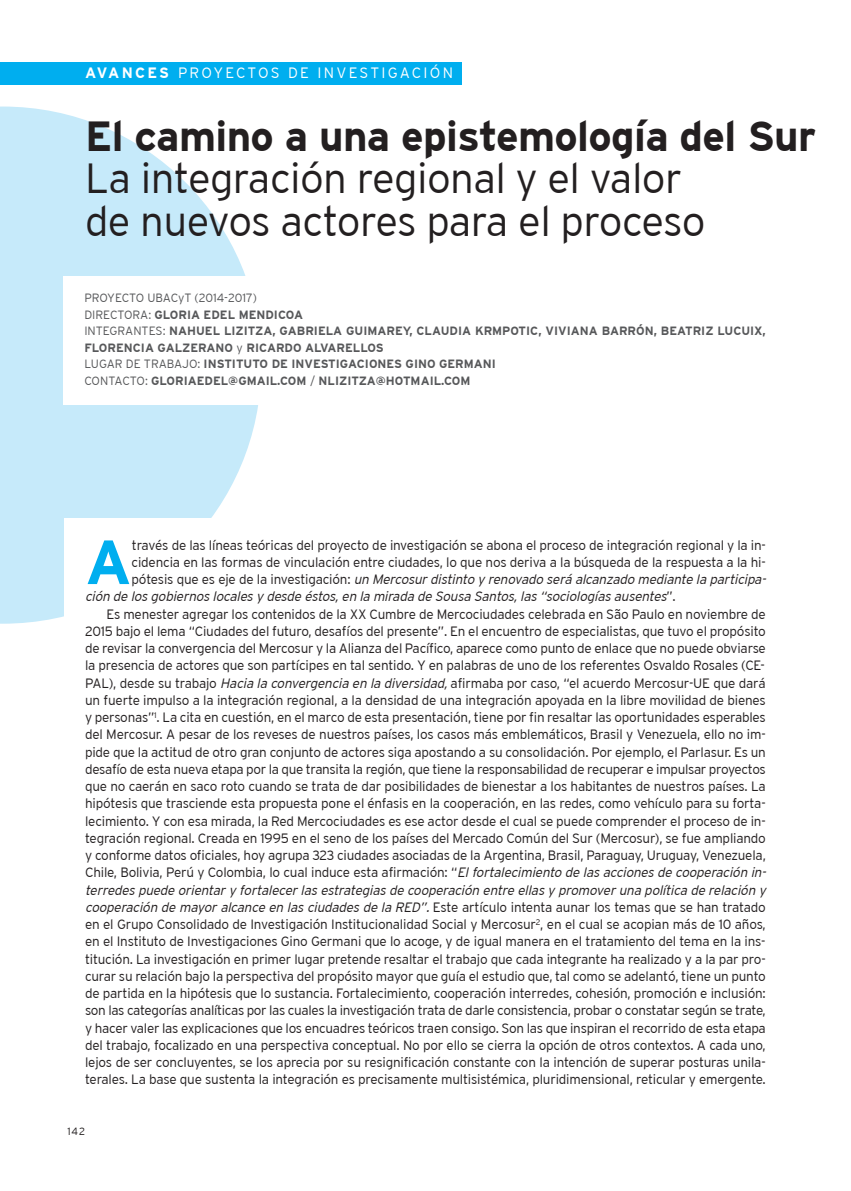
<style>
.page{position:relative;width:851px;height:1191px;background:#fff}
.page>*{position:absolute;margin:0;border:0;box-sizing:border-box;transform-origin:0 0}
.t1{font:700 62.25px "Interstate";color:#00aeef}
.t2{font:300 42px/42px "Interstate";letter-spacing:-.015em;color:#231f20}
.t3{font:700 42px "Interstate";letter-spacing:-.015em;color:#231f20}
.t4{font:300 15px "Interstate";letter-spacing:.15em;color:#fff}
.t5{font:300 13.5px "Interstate";letter-spacing:-.015em;color:#231f20}
.t6{font:italic 300 13.5px "Interstate";color:#231f20}
.t7{font:700 12px/16.5px "Interstate";color:#57585a}
.t8{font:300 10.5px "Interstate";color:#231f20}
.s1{font-weight:700}
.s2{font-weight:300}
.s3{font-style:normal}
.s4{font-style:italic}
</style>
<div class="page">
<svg style="left:0;top:107px;width:258px;height:516px;fill:#c6eafa"></svg>
<div style="left:64px;top:518px;width:722px;height:587px;background:#fff"></div>
<div style="left:0;top:63px;width:461px;height:22px;background:#00aeef"></div>
<div style="left:63px;top:276px;width:702px;height:128px;background:#fff"></div>
<p class="t4" style="left:85px;top:66px;width:369px"><span class="s1">AVANCES</span> PROYECTOS DE INVESTIGACIÓN</p>
<h2 class="t3" style="left:85px;top:118px;width:732px">El camino a una epistemología del Sur</h2>
<h2 class="t2" style="left:85px;top:160px;width:621px">La integración regional y el valor de nuevos actores para el proceso</h2>
<p class="t7" style="left:84px;top:290px;width:683px"><span class="s2">PROYECTO UBACyT (2014-2017)<br>DIRECTORA:</span> GLORIA EDEL MENDICOA<br><span class="s2">INTEGRANTES:</span> NAHUEL LIZITZA, GABRIELA GUIMAREY, CLAUDIA KRMPOTIC, VIVIANA BARRÓN, BEATRIZ LUCUIX, FLORENCIA GALZERANO <span class="s2">y</span> RICARDO ALVARELLOS<br><span class="s2">LUGAR DE TRABAJO:</span> INSTITUTO DE INVESTIGACIONES GINO GERMANI<br><span class="s2">CONTACTO:</span> GLORIAEDEL@GMAIL.COM <span class="s2">/</span> NLIZITZA@HOTMAIL.COM</p>
<h1 class="t1" style="left:85px;top:534px;width:48px">A</h1>
<p class="t5" style="left:132px;top:539px;width:635px">través de las líneas teóricas del proyecto de investigación se abona el proceso de integración regional y la in-</p>
<p class="t5" style="left:132px;top:556px;width:635px">cidencia en las formas de vinculación entre ciudades, lo que nos deriva a la búsqueda de la respuesta a la hi-</p>
<p class="t6" style="left:132px;top:573px;width:638px"><span class="s3">p ó t e s i s q u e e s ej e d e l a i n ve s t i g a c i ó n :</span> un Mercosur distinto y renovado será alcanzado mediante la participa-</p>
<p class="t6" style="left:85px;top:590px;width:592px">ción de los gobiernos locales y desde éstos, en la mirada de Sousa Santos, las “sociologías ausentes<span class="s3">” .</span></p>
<p class="t5" style="left:106px;top:608px;width:661px">Es menester agregar los contenidos de la XX Cumbre de Mercociudades celebrada en São Paulo en noviembre de</p>
<p class="t5" style="left:85px;top:625px;width:682px">2015 bajo el lema “Ciudades del futuro, desafíos del presente”. En el encuentro de especialistas, que tuvo el propósito</p>
<p class="t5" style="left:85px;top:642px;width:682px">de revisar la convergencia del Mercosur y la Alianza del Pacífico, aparece como punto de enlace que no puede obviarse</p>
<p class="t5" style="left:85px;top:659px;width:681px">la presencia de actores que son partícipes en tal sentido. Y en palabras de uno de los referentes Osvaldo Rosales (CE-</p>
<p class="t5" style="left:85px;top:677px;width:682px">PAL), desde su trabajo <span class="s4">Hacialaconvergenciaenladiversidad,</span>afirmaba por caso, “el acuerdo Mercosur-UE que dará</p>
<p class="t5" style="left:85px;top:694px;width:682px">un fuerte impulso a la integración regional, a la densidad de una integración apoyada en la libre movilidad de bienes</p>
<p class="t5" style="left:85px;top:711px;width:682px">y personas”<sup>1</sup>. La cita en cuestión, en el marco de esta presentación, tiene por fin resaltar las oportunidades esperables</p>
<p class="t5" style="left:85px;top:728px;width:682px">del Mercosur. A pesar de los reveses de nuestros países, los casos más emblemáticos, Brasil y Venezuela, ello no im-</p>
<p class="t5" style="left:85px;top:746px;width:682px">pide que la actitud de otro gran conjunto de actores siga apostando a su consolidación. Por ejemplo, el Parlasur. Es un</p>
<p class="t5" style="left:85px;top:763px;width:682px">desafío de esta nueva etapa por la que transita la región, que tiene la responsabilidad de recuperar e impulsar proyectos</p>
<p class="t5" style="left:85px;top:780px;width:682px">que no caerán en saco roto cuando se trata de dar posibilidades de bienestar a los habitantes de nuestros países. La</p>
<p class="t5" style="left:85px;top:797px;width:682px">hipótesis que trasciende esta propuesta pone el énfasis en la cooperación, en las redes, como vehículo para su forta-</p>
<p class="t5" style="left:85px;top:815px;width:682px">lecimiento. Y con esa mirada, la Red Mercociudades es ese actor desde el cual se puede comprender el proceso de in-</p>
<p class="t5" style="left:85px;top:832px;width:682px">tegración regional. Creada en 1995 en el seno de los países del Mercado Común del Sur (Mercosur), se fue ampliando</p>
<p class="t5" style="left:85px;top:849px;width:682px">y conforme datos oficiales, hoy agrupa 323 ciudades asociadas de la Argentina, Brasil, Paraguay, Uruguay, Venezuela,</p>
<p class="t5" style="left:85px;top:866px;width:684px">Chile, Bolivia, Perú y Colombia, lo cual induce esta afirmación: “<span class="s4">Elfortalecimientodelasaccionesdecooperaciónin-</span></p>
<p class="t6" style="left:85px;top:884px;width:685px">terredes puede orientar y fortalecer las estrategias de cooperación entre ellas y promover una política de relación y</p>
<p class="t6" style="left:85px;top:901px;width:682px">cooperacióndemayoralcanceenlasciudadesdelaRED”.<span class="s3">Este artículo intenta aunar los temas que se han tratado</span></p>
<p class="t5" style="left:85px;top:918px;width:682px">en el Grupo Consolidado de Investigación Institucionalidad Social y Mercosur<sup>2</sup>, en el cual se acopian más de 10 años,</p>
<p class="t5" style="left:85px;top:935px;width:681px">en el Instituto de Investigaciones Gino Germani que lo acoge, y de igual manera en el tratamiento del tema en la ins-</p>
<p class="t5" style="left:85px;top:953px;width:682px">titución. La investigación en primer lugar pretende resaltar el trabajo que cada integrante ha realizado y a la par pro-</p>
<p class="t5" style="left:85px;top:970px;width:682px">curar su relación bajo la perspectiva del propósito mayor que guía el estudio que, tal como se adelantó, tiene un punto</p>
<p class="t5" style="left:85px;top:987px;width:682px">de partida en la hipótesis que lo sustancia. Fortalecimiento, cooperación interredes, cohesión, promoción e inclusión:</p>
<p class="t5" style="left:85px;top:1004px;width:682px">son las categorías analíticas por las cuales la investigación trata de darle consistencia, probar o constatar según se trate,</p>
<p class="t5" style="left:85px;top:1022px;width:682px">y hacer valer las explicaciones que los encuadres teóricos traen consigo. Son las que inspiran el recorrido de esta etapa</p>
<p class="t5" style="left:85px;top:1039px;width:682px">del trabajo, focalizado en una perspectiva conceptual. No por ello se cierra la opción de otros contextos. A cada uno,</p>
<p class="t5" style="left:85px;top:1056px;width:682px">lejos de ser concluyentes, se los aprecia por su resignificación constante con la intención de superar posturas unila-</p>
<p class="t5" style="left:85px;top:1073px;width:682px">terales. La base que sustenta la integración es precisamente multisistémica, pluridimensional, reticular y emergente.</p>
<p class="t8" style="left:67px;top:1126px;width:19px">142</p>
</div>
